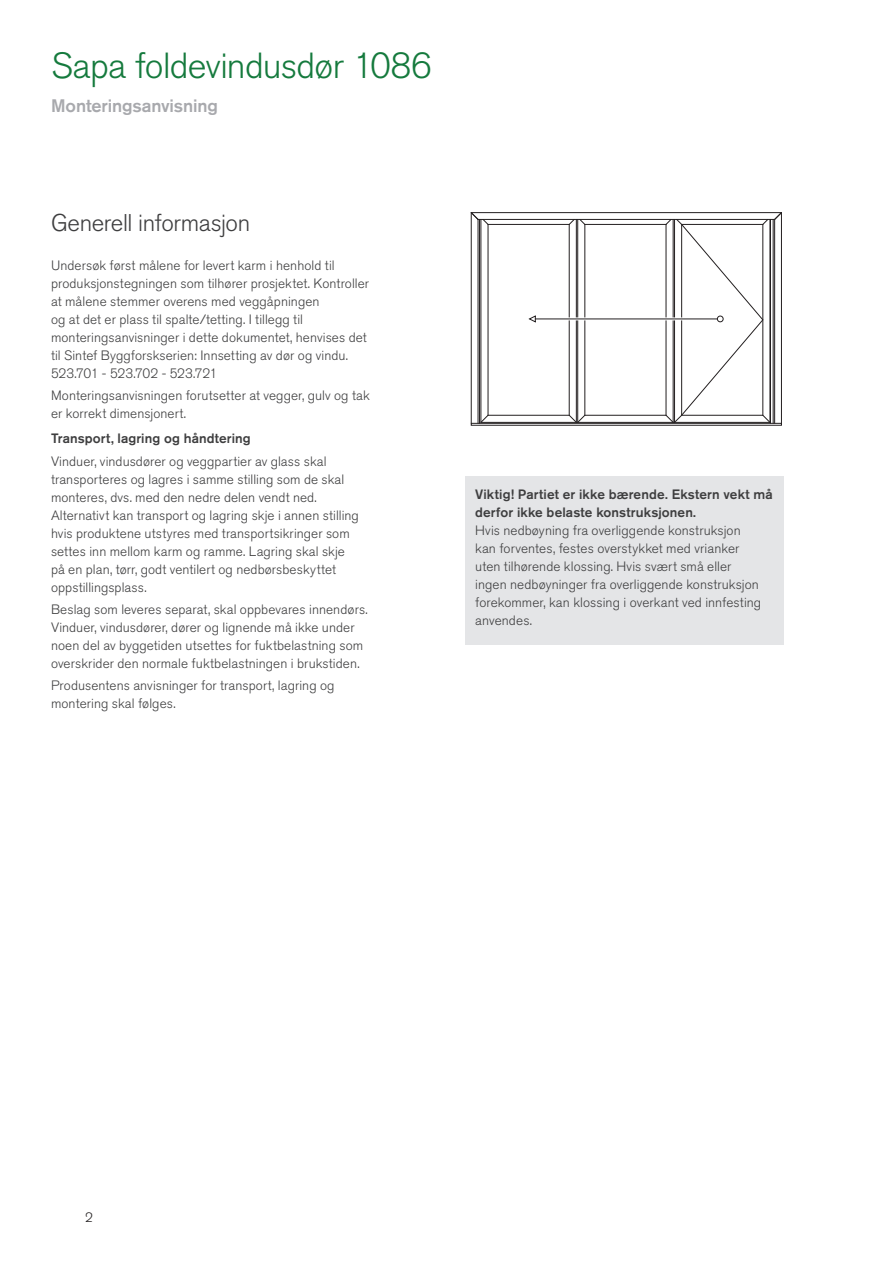
<style>
.page{position:relative;width:893px;height:1263px;background:#fff}
.page>*{position:absolute;margin:0;border:0;box-sizing:border-box;transform-origin:0 0}
.t1{font:300 36px "Akzidenz Grotesk Pro";letter-spacing:-.02em;color:#157a3d}
.t2{font:300 24px "Akzidenz Grotesk Pro";letter-spacing:-.02em;color:#3e3e3f}
.t3{font:500 18px "Akzidenz Grotesk Pro";letter-spacing:-.01em;color:#a8a9ad}
.t4{font:300 13.5px/18px "Akzidenz Grotesk Pro";letter-spacing:.005em;color:#3e3e3f}
.t5{font:500 13.5px/18px "Akzidenz Grotesk Pro";letter-spacing:.01em;color:#3e3e3f}
.t6{font:300 13.5px "Akzidenz Grotesk Pro";color:#231f20}
</style>
<div class="page">
<hr style="left:478px;top:219px;width:297px;height:1px;background:#231f20">
<hr style="left:471px;top:212px;width:310px;height:1px;background:#231f20">
<hr style="left:471px;top:213px;width:1px;height:210px;background:#231f20">
<hr style="left:478px;top:219px;width:1px;height:204px;background:#231f20">
<hr style="left:479px;top:219px;width:1px;height:204px;background:#231f20">
<div style="left:471px;top:423px;width:311px;height:2px;border:1px solid #231f20"></div>
<hr style="left:481px;top:219px;width:1px;height:203px;background:#231f20">
<hr style="left:488px;top:224px;width:1px;height:191px;background:#231f20">
<hr style="left:569px;top:224px;width:1px;height:191px;background:#231f20">
<hr style="left:576px;top:219px;width:1px;height:203px;background:#231f20">
<hr style="left:584px;top:224px;width:1px;height:191px;background:#231f20">
<hr style="left:577px;top:219px;width:1px;height:203px;background:#231f20">
<svg style="left:470px;top:212px;width:19px;height:13px"></svg>
<hr style="left:488px;top:224px;width:81px;height:1px;background:#231f20">
<hr style="left:585px;top:224px;width:81px;height:1px;background:#231f20">
<svg style="left:568px;top:219px;width:18px;height:6px"></svg>
<hr style="left:481px;top:422px;width:289px;height:1px;background:#231f20">
<hr style="left:585px;top:415px;width:81px;height:1px;background:#231f20">
<hr style="left:488px;top:415px;width:81px;height:1px;background:#231f20">
<svg style="left:568px;top:414px;width:18px;height:9px"></svg>
<svg style="left:480px;top:414px;width:9px;height:9px"></svg>
<hr style="left:535px;top:317px;width:182px;height:3px;background:#fff">
<hr style="left:535px;top:319px;width:182px;height:1px;background:#231f20">
<svg style="left:665px;top:212px;width:117px;height:211px"></svg>
<svg style="left:529px;top:315px;width:7px;height:8px"></svg>
<div style="left:465px;top:476px;width:318px;height:169px;background:#e4e5e7"></div>
<h1 class="t1" style="left:51px;top:42px;width:382px">Sapa foldevindusdør 1086</h1>
<h3 class="t3" style="left:51px;top:94px;width:168px">Monteringsanvisning</h3>
<h2 class="t2" style="left:51px;top:207px;width:201px">Generell informasjon</h2>
<p class="t4" style="left:51px;top:256px;width:320px">Undersøk først målene for levert karm i henhold til produksjonstegningen som tilhører prosjektet. Kontroller at målene stemmer overens med veggåpningen<br>og at det er plass til spalte/tetting. I tillegg til monteringsanvisninger i dette dokumentet, henvises det til Sintef Byggforskserien: Innsetting av dør og vindu.<br>523.701 - 523.702 - 523.721</p>
<p class="t4" style="left:51px;top:386px;width:320px">Monteringsanvisningen forutsetter at vegger, gulv og tak er korrekt dimensjonert.</p>
<p class="t5" style="left:51px;top:429px;width:201px">Transport, lagring og håndtering</p>
<p class="t4" style="left:51px;top:452px;width:309px">Vinduer, vindusdører og veggpartier av glass skal transporteres og lagres i samme stilling som de skal monteres, dvs. med den nedre delen vendt ned.<br>Alternativt kan transport og lagring skje i annen stilling hvis produktene utstyres med transportsikringer som settes inn mellom karm og ramme. Lagring skal skje på en plan, tørr, godt ventilert og nedbørsbeskyttet oppstillingsplass.</p>
<p class="t4" style="left:51px;top:600px;width:318px">Beslag som leveres separat, skal oppbevares innendørs.<br>Vinduer, vindusdører, dører og lignende må ikke under noen del av byggetiden utsettes for fuktbelastning som overskrider den normale fuktbelastningen i brukstiden.</p>
<p class="t4" style="left:51px;top:676px;width:285px">Produsentens anvisninger for transport, lagring og montering skal følges.</p>
<p class="t5" style="left:475px;top:485px;width:299px">Viktig! Partiet er ikke bærende. Ekstern vekt må derfor ikke belaste konstruksjonen.</p>
<p class="t4" style="left:475px;top:521px;width:288px">Hvis nedbøyning fra overliggende konstruksjon kan forventes, festes overstykket med vrianker uten tilhørende klossing. Hvis svært små eller ingen nedbøyninger fra overliggende konstruksjon forekommer, kan klossing i overkant ved innfesting anvendes.</p>
<p class="t6" style="left:85px;top:1208px;width:9px">2</p>
</div>
